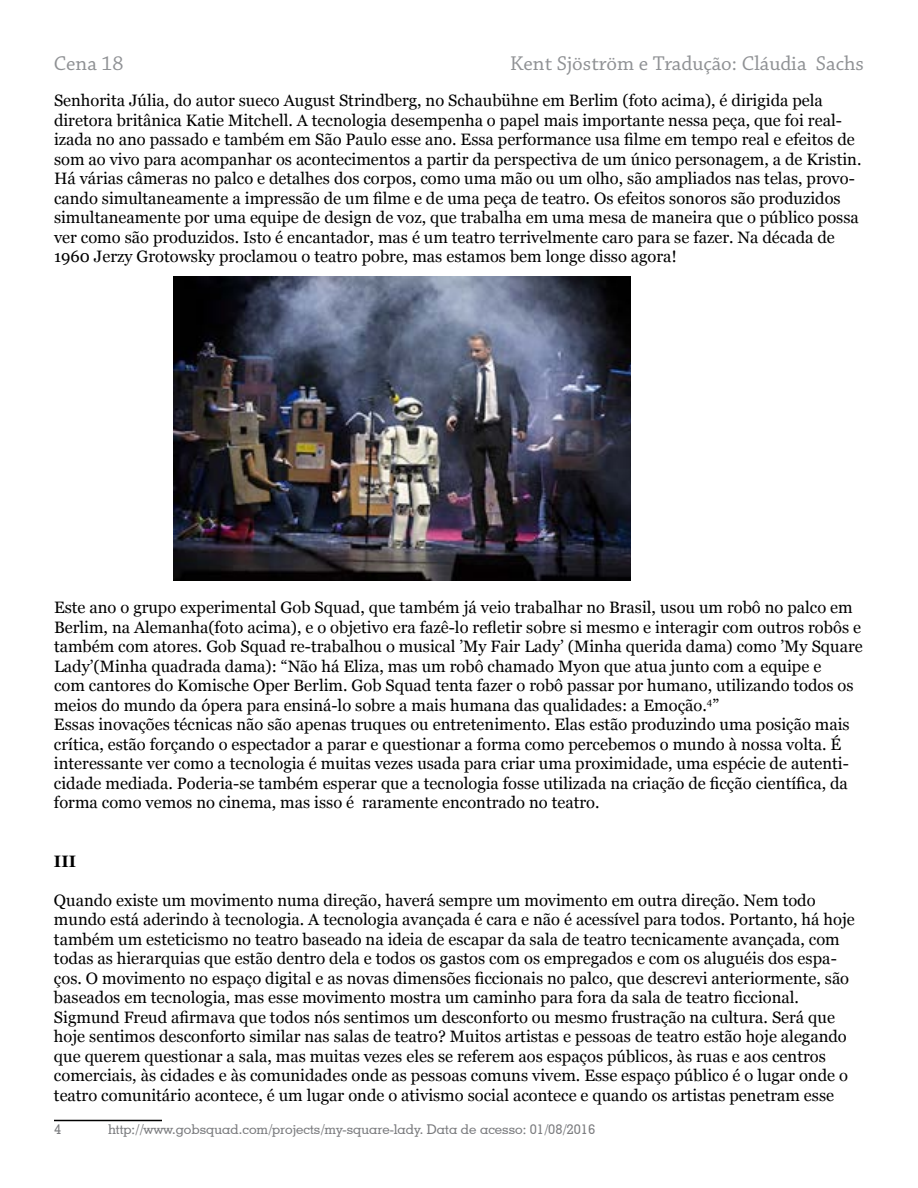
<style>
.page{position:relative;width:918px;height:1188px;background:#fff}
.page>*{position:absolute;margin:0;border:0;box-sizing:border-box;transform-origin:0 0}
.t1{font:21px "Chaparral Pro";color:#8f9194}
.t2{font:16.5px/19.5px "Georgia";color:#000}
.t3{font:700 16.5px "Georgia";color:#000}
.t4{font:500 13.5px "Geometric Slab 703 BT";color:#797a7d}
</style>
<div class="page">
<img style="left:173px;top:276px;width:458px;height:305px">
<hr style="left:54px;top:1120px;width:108px;height:1px;background:#000">
<p class="t1" style="left:54px;top:51px;width:71px">Cena 18</p>
<p class="t1" style="left:510px;top:51px;width:355px">Kent Sjöström e Tradução: Cláudia Sachs</p>
<p class="t2" style="left:54px;top:91px;width:809px">Senhorita Júlia, do autor sueco August Strindberg, no Schaubühne em Berlim (foto acima), é dirigida pela diretora britânica Katie Mitchell. A tecnologia desempenha o papel mais importante nessa peça, que foi real&shy;izada no ano passado e também em São Paulo esse ano. Essa performance usa filme em tempo real e efeitos de som ao vivo para acompanhar os acontecimentos a partir da perspectiva de um único personagem, a de Kristin.<br>Há várias câmeras no palco e detalhes dos corpos, como uma mão ou um olho, são ampliados nas telas, provo&shy;cando simultaneamente a impressão de um filme e de uma peça de teatro. Os efeitos sonoros são produzidos simultaneamente por uma equipe de design de voz, que trabalha em uma mesa de maneira que o público possa ver como são produzidos. Isto é encantador, mas é um teatro terrivelmente caro para se fazer. Na década de 1960 Jerzy Grotowsky proclamou o teatro pobre, mas estamos bem longe disso agora!</p>
<p class="t2" style="left:54px;top:598px;width:810px">Este ano o grupo experimental Gob Squad, que também já veio trabalhar no Brasil, usou um robô no palco em Berlim, na Alemanha(foto acima), e o objetivo era fazê-lo refletir sobre si mesmo e interagir com outros robôs e também com atores. Gob Squad re-trabalhou o musical ’My Fair Lady’ (Minha querida dama) como ’My Square Lady’(Minha quadrada dama): “Não há Eliza, mas um robô chamado Myon que atua junto com a equipe e<br>com cantores do Komische Oper Berlim. Gob Squad tenta fazer o robô passar por humano, utilizando todos os meios do mundo da ópera para ensiná-lo sobre a mais humana das qualidades: a Emoção.<sup>4</sup>”<br>Essas inovações técnicas não são apenas truques ou entretenimento. Elas estão produzindo uma posição mais crítica, estão forçando o espectador a parar e questionar a forma como percebemos o mundo à nossa volta. É interessante ver como a tecnologia é muitas vezes usada para criar uma proximidade, uma espécie de autenti&shy;cidade mediada. Poderia-se também esperar que a tecnologia fosse utilizada na criação de ficção científica, da forma como vemos no cinema, mas isso é raramente encontrado no teatro.</p>
<p class="t3" style="left:54px;top:851px;width:24px">III</p>
<p class="t2" style="left:54px;top:891px;width:802px">Quando existe um movimento numa direção, haverá sempre um movimento em outra direção. Nem todo mundo está aderindo à tecnologia. A tecnologia avançada é cara e não é acessível para todos. Portanto, há hoje também um esteticismo no teatro baseado na ideia de escapar da sala de teatro tecnicamente avançada, com todas as hierarquias que estão dentro dela e todos os gastos com os empregados e com os aluguéis dos espa&shy;ços. O movimento no espaço digital e as novas dimensões ficcionais no palco, que descrevi anteriormente, são baseados em tecnologia, mas esse movimento mostra um caminho para fora da sala de teatro ficcional.<br>Sigmund Freud afirmava que todos nós sentimos um desconforto ou mesmo frustração na cultura. Será que hoje sentimos desconforto similar nas salas de teatro? Muitos artistas e pessoas de teatro estão hoje alegando que querem questionar a sala, mas muitas vezes eles se referem aos espaços públicos, às ruas e aos centros comerciais, às cidades e às comunidades onde as pessoas comuns vivem. Esse espaço público é o lugar onde o teatro comunitário acontece, é um lugar onde o ativismo social acontece e quando os artistas penetram esse</p>
<p class="t4" style="left:54px;top:1121px;width:9px">4</p>
<p class="t4" style="left:108px;top:1121px;width:489px">http://www.gobsquad.com/projects/my-square-lady. Data de acesso: 01/08/2016</p>
</div>
